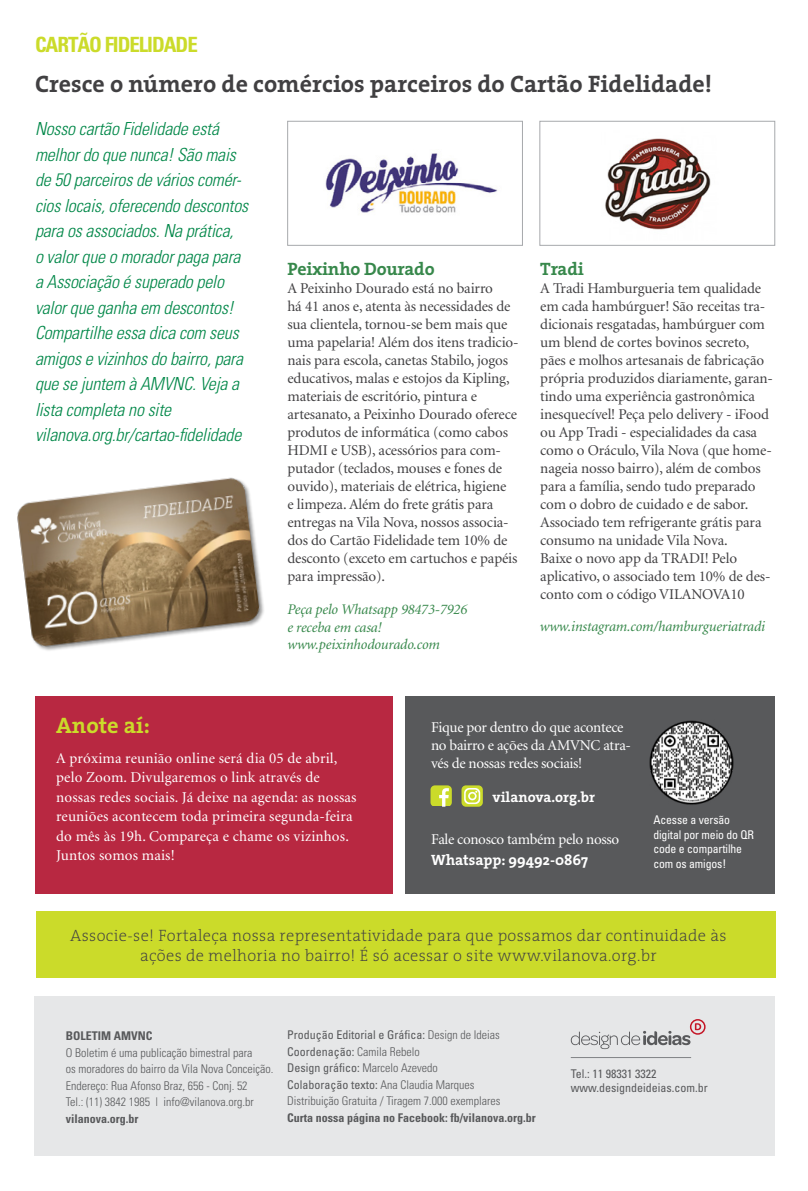
<style>
.page{position:relative;width:808px;height:1191px;background:#fff}
.page>*{position:absolute;margin:0;border:0;box-sizing:border-box;transform-origin:0 0}
.t1{font:700 24px "The Serif";color:#414042}
.t2{font:700 22.5px "The Serif";color:#cbdb2a}
.t3{font:700 condensed 21px "Univers";letter-spacing:-.05em;color:#cbdb2a}
.t4{font:italic 300 condensed 18px/25.5px "Univers";letter-spacing:-.01em;color:#008748}
.t5{font:700 18px "The Serif";letter-spacing:-.01em;color:#37884b}
.t6{font:200 16.5px/19.8px "The Serif";letter-spacing:.02em;color:#414042;text-align:center}
.t7{font:15px/18px "Minion";letter-spacing:-.01em;color:#414042}
.t8{font:15px/19.5px "Minion";letter-spacing:.01em;color:#fff}
.t9{font:15px/18px "Minion";letter-spacing:-.02em;color:#fff}
.t10{font:700 15px "The Serif";color:#fff}
.t11{font:italic 14.7px/17.7px "Minion";letter-spacing:-.01em;color:#37884b}
.t12{font:700 14.55px "The Serif";color:#fff}
.t13{font:300 condensed 12px/16.5px "Univers";color:#58595b}
.t14{font:700 condensed 12px "Univers";color:#58595b}
.t15{font:condensed 12px/14.4px "Univers";letter-spacing:-.01em;color:#fff}
.t16{font:condensed 12px/14.4px "Univers";color:#58595b}
.s1{font-weight:400}
</style>
<div class="page">
<img style="left:17px;top:477px;width:247px;height:174px">
<div style="left:540px;top:121px;width:235px;height:124px;border:1px solid #a7a9ac"></div>
<div style="left:287px;top:121px;width:236px;height:124px;border:1px solid #a7a9ac"></div>
<div style="left:35px;top:696px;width:357px;height:197px;background:#b82841"></div>
<div style="left:36px;top:911px;width:739px;height:67px;background:#cbdb2a"></div>
<div style="left:34px;top:996px;width:741px;height:159px;background:#e6e7e8"></div>
<svg style="left:571px;top:1019px;width:134px;height:30px"></svg>
<hr style="left:571px;top:1057px;width:120px;height:1px;background:#808285">
<div style="left:405px;top:696px;width:370px;height:197px;background:#58595b"></div>
<svg style="left:430px;top:785px;width:22px;height:21px"></svg>
<div style="left:461px;top:785px;width:22px;height:21px;background:linear-gradient(to right,#cbdb2a,#cbdb2a);border-radius:4px"></div>
<svg style="left:464px;top:788px;width:16px;height:16px"></svg>
<img style="left:605px;top:138px;width:106px;height:92px">
<img style="left:325px;top:153px;width:173px;height:60px">
<img style="left:649px;top:720px;width:85px;height:85px">
<h3 class="t3" style="left:35px;top:32px;width:164px">CARTÃO FIDELIDADE</h3>
<h1 class="t1" style="left:35px;top:63px;width:679px">Cresce o número de comércios parceiros do Cartão Fidelidade!</h1>
<p class="t4" style="left:35px;top:116px;width:215px">Nosso cartão Fidelidade está melhor do que nunca! São mais de 50 parceiros de vários comér&shy;cios locais, oferecendo descontos para os associados. Na prática,<br>o valor que o morador paga para a Associação é superado pelo valor que ganha em descontos!<br>Compartilhe essa dica com seus amigos e vizinhos do bairro, para que se juntem à AMVNC. Veja a lista completa no site vilanova.org.br/cartao-fidelidade</p>
<p class="t5" style="left:287px;top:254px;width:149px">Peixinho Dourado</p>
<p class="t7" style="left:287px;top:280px;width:233px">A Peixinho Dourado está no bairro<br>há 41 anos e, atenta às necessidades de sua clientela, tornou-se bem mais que uma papelaria! Além dos itens tradicio&shy;nais para escola, canetas Stabilo, jogos educativos, malas e estojos da Kipling, materiais de escritório, pintura e artesanato, a Peixinho Dourado oferece produtos de informática (como cabos HDMI e USB), acessórios para com&shy;putador (teclados, mouses e fones de ouvido), materiais de elétrica, higiene<br>e limpeza. Além do frete grátis para entregas na Vila Nova, nossos associa&shy;dos do Cartão Fidelidade tem 10% de desconto (exceto em cartuchos e papéis para impressão).</p>
<p class="t11" style="left:287px;top:601px;width:181px">Peça pelo Whatsapp 98473-7926 e receba em casa! www.peixinhodourado.com</p>
<p class="t5" style="left:540px;top:254px;width:45px">Tradi</p>
<p class="t7" style="left:540px;top:280px;width:234px">A Tradi Hamburgueria tem qualidade em cada hambúrguer! São receitas tra&shy;dicionais resgatadas, hambúrguer com um blend de cortes bovinos secreto, pães e molhos artesanais de fabricação própria produzidos diariamente, garan&shy;tindo uma experiência gastronômica inesquecível! Peça pelo delivery - iFood ou App Tradi - especialidades da casa como o Oráculo, Vila Nova (que home&shy;nageia nosso bairro), além de combos para a família, sendo tudo preparado com o dobro de cuidado e de sabor.<br>Associado tem refrigerante grátis para consumo na unidade Vila Nova.<br>Baixe o novo app da TRADI! Pelo aplicativo, o associado tem 10% de des&shy;conto com o código VILANOVA10</p>
<p class="t11" style="left:540px;top:618px;width:227px">www.instagram.com/hamburgueriatradi</p>
<h2 class="t2" style="left:56px;top:706px;width:95px">Anote aí:</h2>
<p class="t8" style="left:56px;top:749px;width:302px">A próxima reunião online será dia 05 de abril, pelo Zoom. Divulgaremos o link através de nossas redes sociais. Já deixe na agenda: as nossas reuniões acontecem toda primeira segunda-feira do mês às 19h. Compareça e chame os vizinhos.<br>Juntos somos mais!</p>
<p class="t9" style="left:431px;top:719px;width:201px">Fique por dentro do que acontece no bairro e ações da AMVNC atra&shy;vés de nossas redes sociais!</p>
<p class="t12" style="left:492px;top:785px;width:104px">vilanova.org.br</p>
<p class="t9" style="left:431px;top:831px;width:190px">Fale conosco também pelo nosso</p>
<p class="t10" style="left:431px;top:848px;width:158px">Whatsapp: 99492-0867</p>
<p class="t15" style="left:653px;top:812px;width:102px">Acesse a versão digital por meio do QR code e compartilhe com os amigos!</p>
<p class="t6" style="left:70px;top:925px;width:658px">Associe-se! Fortaleça nossa representatividade para que possamos dar continuidade às ações de melhoria no bairro! É só acessar o site www.vilanova.org.br</p>
<p class="t14" style="left:66px;top:1028px;width:88px">BOLETIM AMVNC</p>
<p class="t13" style="left:66px;top:1044px;width:209px">O Boletim é uma publicação bimestral para<br>os moradores do bairro da Vila Nova Conceição.<br>Endereço: Rua Afonso Braz, 656 - Conj. 52<br>Tel.: (11) 3842 1985 | info@vilanova.org.br</p>
<p class="t14" style="left:66px;top:1111px;width:74px">vilanova.org.br</p>
<p class="t13" style="left:287px;top:1026px;width:215px"><span class="s1">Produção Editorial e Gráfica:</span> Design de Ideias <span class="s1">Coordenação:</span> Camila Rebelo<br><span class="s1">Design gráfico:</span> Marcelo Azevedo <span class="s1">Colaboração texto:</span> Ana Claudia Marques Distribuição Gratuita / Tiragem 7.000 exemplares</p>
<p class="t14" style="left:287px;top:1110px;width:250px">Curta nossa página no Facebook: fb/vilanova.org.br</p>
<p class="t16" style="left:571px;top:1065px;width:138px">Tel.: 11 98331 3322 www.designdeideias.com.br</p>
</div>
